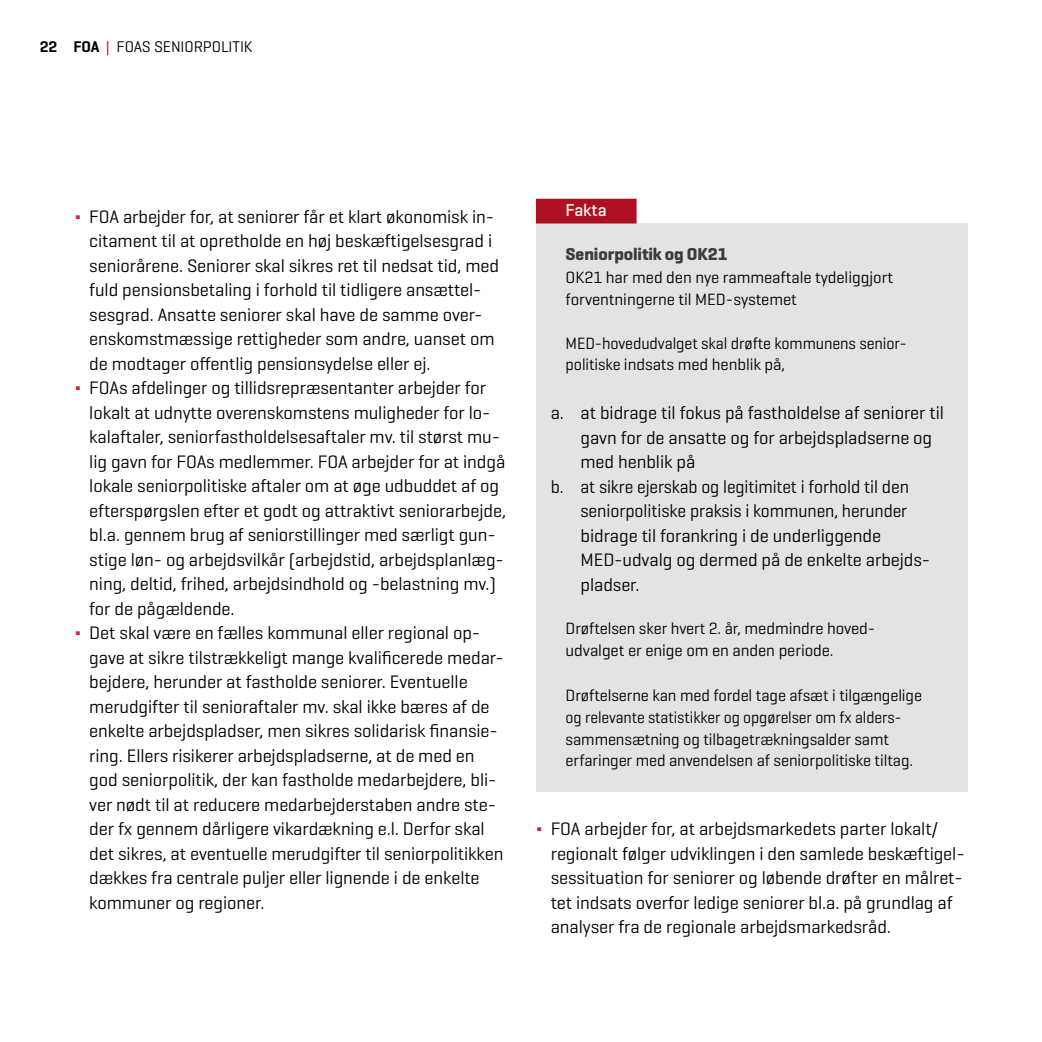
<style>
.page{position:relative;width:1042px;height:1042px;background:#fff}
.page>*{position:absolute;margin:0;border:0;box-sizing:border-box;transform-origin:0 0}
.t1{font:18.38px/24.5px "Geogrotesque";letter-spacing:-.005em;color:#000}
.t2{font:18.38px "Geogrotesque";letter-spacing:-.005em;color:#000;scale:.95 1}
.t3{font:18.38px "Geogrotesque";letter-spacing:-.005em;color:#000;scale:.96 1}
.t4{font:700 17.5px "Geogrotesque";letter-spacing:-.005em;color:#3c3c3b}
.t5{font:500 17.5px "Geogrotesque";color:#fff}
.t6{font:16.62px/21.9px "Geogrotesque";letter-spacing:-.005em;color:#000}
.t7{font:16.62px/21.9px "Geogrotesque";letter-spacing:-.005em;color:#000;scale:.96 1}
.t8{font:15.75px "Geogrotesque";letter-spacing:-.005em;color:#000}
.s1{font-weight:600}
.s2{color:#ae1122}
.s3{color:#ba2a30}
</style>
<div class="page">
<div style="left:536px;top:223px;width:431px;height:568px;background:#e3e3e3"></div>
<div style="left:536px;top:199px;width:100px;height:24px;background:#ae1122"></div>
<p class="t8" style="left:40px;top:36px;width:214px"><span class="s1">22 FOA</span> <span class="s2">|</span> FOAS SENIORPOLITIK</p>
<p class="t1" style="left:74px;top:204px;width:421px"><span class="s3">∆</span> FOA arbejder for, at seniorer får et klart økonomisk in-</p>
<p class="t1" style="left:89px;top:228px;width:404px">citament til at opretholde en høj beskæftigelsesgrad i</p>
<p class="t1" style="left:89px;top:253px;width:411px">seniorårene. Seniorer skal sikres ret til nedsat tid, med</p>
<p class="t1" style="left:89px;top:277px;width:394px">fuld pensionsbetaling i forhold til tidligere ansættel-</p>
<p class="t1" style="left:89px;top:302px;width:395px">sesgrad. Ansatte seniorer skal have de samme over-</p>
<p class="t1" style="left:89px;top:326px;width:407px">enskomstmæssige rettigheder som andre, uanset om</p>
<p class="t1" style="left:89px;top:351px;width:343px">de modtager offentlig pensionsydelse eller ej.</p>
<p class="t1" style="left:74px;top:375px;width:413px"><span class="s3">∆</span> FOAs afdelinger og tillidsrepræsentanter arbejder for</p>
<p class="t1" style="left:89px;top:400px;width:403px">lokalt at udnytte overenskomstens muligheder for lo-</p>
<p class="t1" style="left:89px;top:424px;width:412px">kalaftaler, seniorfastholdelsesaftaler mv. til størst mu-</p>
<p class="t1" style="left:89px;top:449px;width:417px">lig gavn for FOAs medlemmer. FOA arbejder for at indgå</p>
<p class="t1" style="left:89px;top:473px;width:411px">lokale seniorpolitiske aftaler om at øge udbuddet af og</p>
<p class="t1" style="left:89px;top:498px;width:418px">efterspørgslen efter et godt og attraktivt seniorarbejde,</p>
<p class="t1" style="left:89px;top:522px;width:408px">bl.a. gennem brug af seniorstillinger med særligt gun-</p>
<p class="t1" style="left:89px;top:547px;width:416px">stige løn- og arbejdsvilkår (arbejdstid, arbejdsplanlæg-</p>
<p class="t1" style="left:89px;top:571px;width:408px">ning, deltid, frihed, arbejdsindhold og -belastning mv.)</p>
<p class="t1" style="left:89px;top:596px;width:147px">for de pågældende.</p>
<p class="t1" style="left:74px;top:620px;width:407px"><span class="s3">∆</span> Det skal være en fælles kommunal eller regional op-</p>
<p class="t1" style="left:89px;top:645px;width:416px">gave at sikre tilstrækkeligt mange kvalificerede medar-</p>
<p class="t1" style="left:89px;top:669px;width:380px">bejdere, herunder at fastholde seniorer. Eventuelle</p>
<p class="t1" style="left:89px;top:694px;width:402px">merudgifter til senioraftaler mv. skal ikke bæres af de</p>
<p class="t1" style="left:89px;top:718px;width:410px">enkelte arbejdspladser, men sikres solidarisk finansie-</p>
<p class="t1" style="left:89px;top:743px;width:387px">ring. Ellers risikerer arbejdspladserne, at de med en</p>
<p class="t1" style="left:89px;top:767px;width:409px">god seniorpolitik, der kan fastholde medarbejdere, bli-</p>
<p class="t1" style="left:89px;top:792px;width:408px">ver nødt til at reducere medarbejderstaben andre ste-</p>
<p class="t1" style="left:89px;top:816px;width:397px">der fx gennem dårligere vikardækning e.l. Derfor skal</p>
<p class="t1" style="left:89px;top:841px;width:416px">det sikres, at eventuelle merudgifter til seniorpolitikken</p>
<p class="t1" style="left:89px;top:865px;width:392px">dækkes fra centrale puljer eller lignende i de enkelte</p>
<p class="t1" style="left:89px;top:890px;width:177px">kommuner og regioner.</p>
<p class="t5" style="left:566px;top:199px;width:43px">Fakta</p>
<p class="t4" style="left:566px;top:244px;width:164px">Seniorpolitik og OK21</p>
<p class="t6" style="left:566px;top:266px;width:329px">OK21 har med den nye rammeaftale tydeliggjort forventningerne til MED-systemet</p>
<p class="t7" style="left:566px;top:331px;width:357px">MED-hovedudvalget skal drøfte kommunens senior&shy;politiske indsats med henblik på,</p>
<p class="t1" style="left:551px;top:400px;width:395px">a. at bidrage til fokus på fastholdelse af seniorer til</p>
<p class="t1" style="left:580px;top:424px;width:353px">gavn for de ansatte og for arbejdspladserne og</p>
<p class="t1" style="left:580px;top:449px;width:116px">med henblik på</p>
<p class="t2" style="left:551px;top:475px;width:379px">b. at sikre ejerskab og legitimitet i forhold til den</p>
<p class="t3" style="left:580px;top:499px;width:342px">seniorpolitiske praksis i kommunen, herunder</p>
<p class="t1" style="left:580px;top:522px;width:302px">bidrage til forankring i de underliggende</p>
<p class="t1" style="left:580px;top:547px;width:351px">MED-udvalg og dermed på de enkelte arbejds-</p>
<p class="t1" style="left:580px;top:571px;width:61px">pladser.</p>
<p class="t6" style="left:566px;top:617px;width:309px">Drøftelsen sker hvert 2. år, medmindre hoved&shy;udvalget er enige om en anden periode.</p>
<p class="t6" style="left:566px;top:684px;width:358px">Drøftelserne kan med fordel tage afsæt i tilgængelige og relevante statistikker og opgørelser om fx alders&shy;sammensætning og tilbagetrækningsalder samt erfaringer med anvendelsen af seniorpolitiske tiltag.</p>
<p class="t1" style="left:551px;top:816px;width:415px;text-indent:-15px"><span class="s3">∆</span> FOA arbejder for, at arbejdsmarkedets parter lokalt/ regionalt følger udviklingen i den samlede beskæftigel&shy;sessituation for seniorer og løbende drøfter en målret&shy;tet indsats overfor ledige seniorer bl.a. på grundlag af analyser fra de regionale arbejdsmarkedsråd.</p>
</div>
